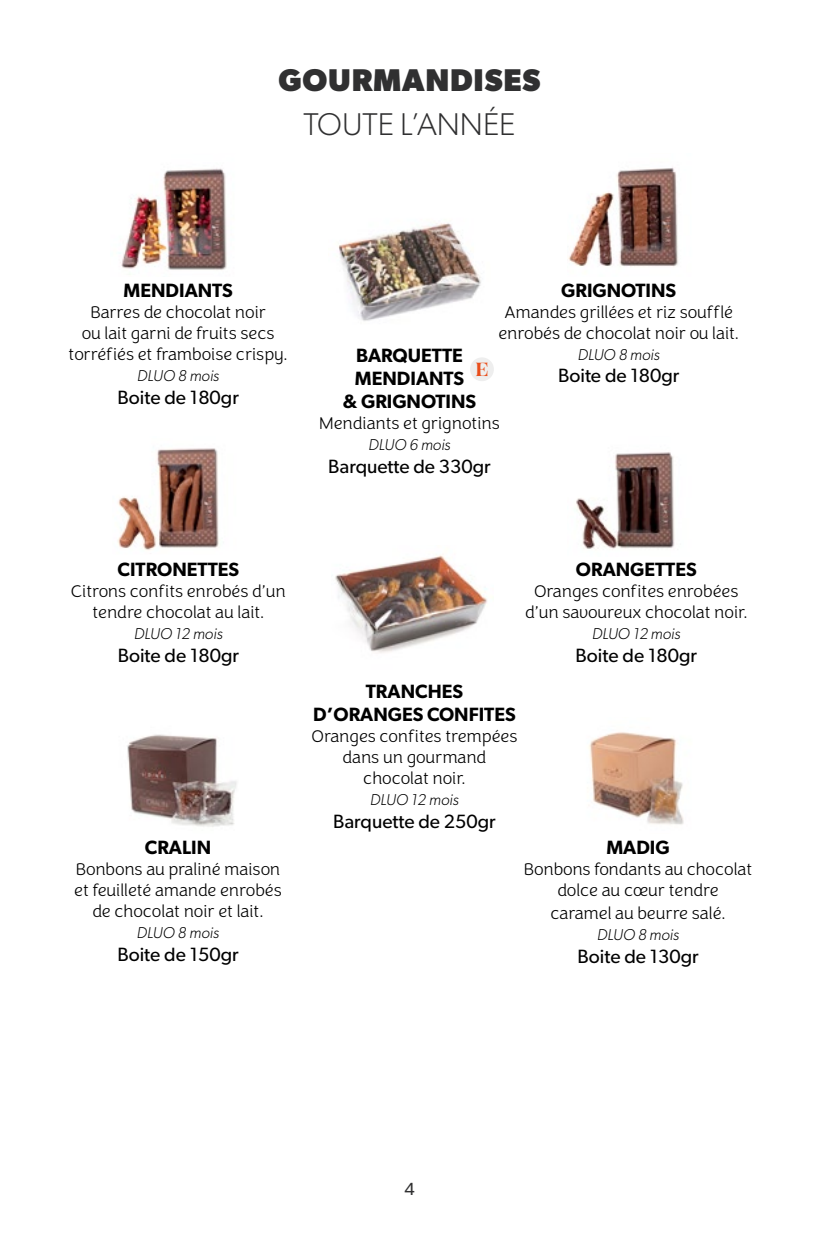
<style>
.page{position:relative;width:819px;height:1241px;background:#fff}
.page>*{position:absolute;margin:0;border:0;box-sizing:border-box;transform-origin:0 0}
.t1{font:700 31.5px "Gibson";letter-spacing:.025em;color:#303031}
.t2{font:300 31.5px "Gibson";color:#303031}
.t3{font:700 21px "Tenez";color:#e94e1b}
.t4{font:600 19.25px/23.1px "Gibson";color:#000;text-align:center}
.t5{font:19.25px "Gibson";color:#000}
.t6{font:200 17.5px/21px "Congenial";color:#000;text-align:center}
.t7{font:17.5px "Gibson";color:#303031}
.t8{font:italic 300 15.75px "Gibson";color:#000}
</style>
<div class="page">
<img style="left:568px;top:167px;width:110px;height:100px">
<img style="left:589px;top:732px;width:95px;height:93px">
<img style="left:127px;top:734px;width:110px;height:93px">
<img style="left:335px;top:555px;width:152px;height:98px">
<img style="left:576px;top:452px;width:99px;height:97px">
<img style="left:117px;top:448px;width:102px;height:102px">
<img style="left:119px;top:168px;width:108px;height:102px">
<img style="left:338px;top:223px;width:143px;height:98px">
<div style="left:470px;top:357px;width:24px;height:24px;background:#eee;border-radius:50%"></div>
<h1 class="t1" style="left:278px;top:62px;width:263px">GOURMANDISES</h1>
<h1 class="t2" style="left:303px;top:105px;width:213px">TOUTE L’ANNÉE</h1>
<p class="t4" style="left:124px;top:278px;width:111px">MENDIANTS</p>
<p class="t6" style="left:69px;top:302px;width:220px">Barres de chocolat noir<br>ou lait garni de fruits secs torréfiés et framboise crispy.</p>
<p class="t8" style="left:137px;top:366px;width:84px">DLUO 8 mois</p>
<p class="t5" style="left:118px;top:385px;width:123px">Boite de 180gr</p>
<p class="t4" style="left:561px;top:278px;width:116px">GRIGNOTINS</p>
<p class="t6" style="left:498px;top:301px;width:242px">Amandes grillées et riz soufflé enrobés de chocolat noir ou lait.</p>
<p class="t8" style="left:577px;top:344px;width:84px">DLUO 8 mois</p>
<p class="t5" style="left:558px;top:364px;width:123px">Boite de 180gr</p>
<p class="t4" style="left:343px;top:343px;width:135px">BARQUETTE<br>MENDIANTS<br>&amp; GRIGNOTINS</p>
<p class="t6" style="left:319px;top:413px;width:182px">Mendiants et grignotins</p>
<p class="t8" style="left:368px;top:435px;width:84px">DLUO 6 mois</p>
<p class="t5" style="left:328px;top:455px;width:164px">Barquette de 330gr</p>
<p class="t3" style="left:475px;top:354px;width:15px">E</p>
<p class="t4" style="left:117px;top:557px;width:123px">CITRONETTES</p>
<p class="t6" style="left:71px;top:580px;width:216px">Citrons confits enrobés d’un tendre chocolat au lait.</p>
<p class="t8" style="left:134px;top:623px;width:90px">DLUO 12 mois</p>
<p class="t5" style="left:118px;top:643px;width:123px">Boite de 180gr</p>
<p class="t4" style="left:145px;top:834px;width:68px">CRALIN</p>
<p class="t6" style="left:74px;top:858px;width:209px">Bonbons au praliné maison et feuilleté amande enrobés de chocolat noir et lait.</p>
<p class="t8" style="left:137px;top:922px;width:84px">DLUO 8 mois</p>
<p class="t5" style="left:117px;top:942px;width:123px">Boite de 150gr</p>
<p class="t4" style="left:313px;top:679px;width:204px">TRANCHES<br>D’ORANGES CONFITES</p>
<p class="t6" style="left:311px;top:725px;width:207px">Oranges confites trempées dans un gourmand chocolat noir.</p>
<p class="t8" style="left:370px;top:790px;width:90px">DLUO 12 mois</p>
<p class="t5" style="left:333px;top:809px;width:164px">Barquette de 250gr</p>
<p class="t4" style="left:576px;top:557px;width:122px">ORANGETTES</p>
<p class="t6" style="left:525px;top:581px;width:224px">Oranges confites enrobées d’un savoureux chocolat noir.</p>
<p class="t8" style="left:592px;top:624px;width:90px">DLUO 12 mois</p>
<p class="t5" style="left:575px;top:644px;width:123px">Boite de 180gr</p>
<p class="t4" style="left:606px;top:834px;width:65px">MADIG</p>
<p class="t6" style="left:524px;top:858px;width:230px">Bonbons fondants au chocolat dolce au cœur tendre</p>
<p class="t6" style="left:550px;top:902px;width:177px">caramel au beurre salé.</p>
<p class="t8" style="left:597px;top:924px;width:84px">DLUO 8 mois</p>
<p class="t5" style="left:577px;top:944px;width:123px">Boite de 130gr</p>
<p class="t7" style="left:404px;top:1178px;width:12px">4</p>
</div>
